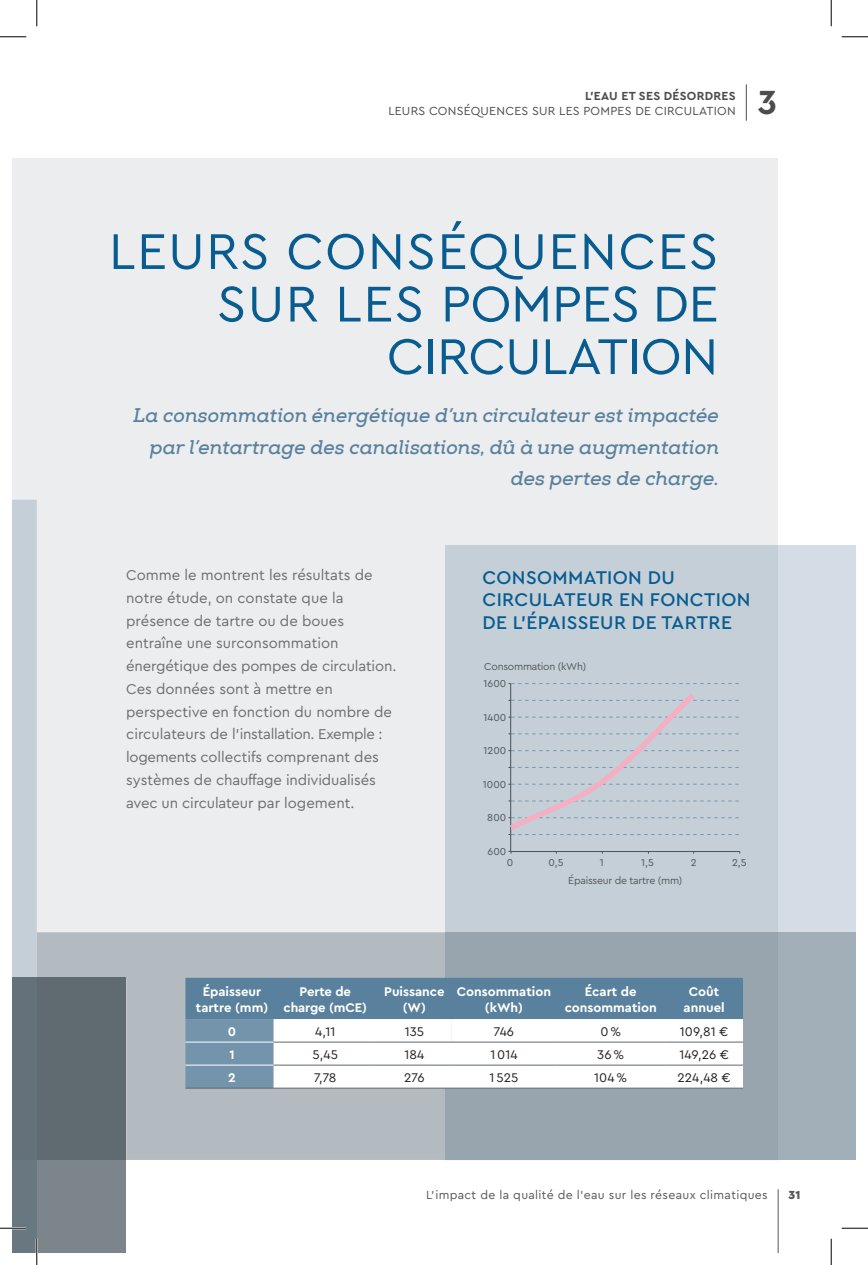
<style>
.page{position:relative;width:868px;height:1265px;background:#fff}
.page>*{position:absolute;margin:0;border:0;box-sizing:border-box;transform-origin:0 0}
.t1{font:52.5px/52.5px "Cera PRO";letter-spacing:.025em;color:#085c8f;text-align:right}
.t2{font:700 35px "Cera Stencil PRO";color:#4b4c4d}
.t3{font:italic 700 19.25px/31.5px "Nexa Slab";color:#59819d;text-align:right}
.t4{font:500 19.25px/22.8px "Cera PRO";letter-spacing:.02em;color:#085c8f}
.t5{font:14.88px/22.8px "Cera PRO";color:#6c6d70}
.t6{font:700 13.12px/15.8px "Cera PRO";color:#fff;text-align:center}
.t7{font:13.12px "Cera PRO";color:#231f20}
.t8{font:12.25px "Cera PRO";letter-spacing:.025em;color:#57585a}
.t9{font:12.25px "Cera PRO";letter-spacing:.02em;color:#4b4c4d}
.t10{font:700 12.25px "Cera PRO";letter-spacing:.02em;color:#4b4c4d}
.t11{font:900 12.25px "Cera PRO";color:#57585a}
.t12{font:10.5px "Cera PRO";letter-spacing:-.025em;color:#57585a}
.t13{font:10.5px "Cera PRO";color:#4f5356}
</style>
<div class="page">
<hr style="left:777px;top:1188px;width:1px;height:64px;background:#57585a">
<div style="left:12px;top:158px;width:765px;height:1001px;background:#ebedef"></div>
<div style="left:37px;top:932px;width:408px;height:227px;background:#b3bac0"></div>
<div style="left:12px;top:499px;width:25px;height:478px;background:#c4cfd8"></div>
<div style="left:777px;top:545px;width:78px;height:387px;background:#d4dce5"></div>
<div style="left:445px;top:545px;width:332px;height:387px;background:#c4cfd8"></div>
<div style="left:777px;top:932px;width:78px;height:227px;background:#a2aeb8"></div>
<div style="left:445px;top:932px;width:332px;height:227px;background:#98a5af"></div>
<div style="left:37px;top:1159px;width:89px;height:93px;background:#7c858b"></div>
<div style="left:37px;top:977px;width:89px;height:182px;background:#5f6b71"></div>
<div style="left:12px;top:1159px;width:25px;height:93px;background:#697780"></div>
<div style="left:12px;top:977px;width:25px;height:182px;background:#64717a"></div>
<hr style="left:745px;top:84px;width:1px;height:37px;background:#4b4c4d">
<hr style="left:510px;top:683px;width:1px;height:168px;background:#4f5356">
<hr style="left:510px;top:850px;width:229px;height:1px;background:#4f5356">
<svg style="left:508px;top:683px;width:231px;height:151px"></svg>
<svg style="left:185px;top:977px;width:557px;height:110px;background:#b0c2cf"></svg>
<hr style="left:185px;top:1041px;width:88px;height:1px;background:#fff">
<hr style="left:185px;top:1064px;width:88px;height:1px;background:#fff">
<hr style="left:273px;top:1041px;width:99px;height:1px;background:#5f696f">
<hr style="left:372px;top:1041px;width:79px;height:1px;background:#5f696f">
<hr style="left:451px;top:1041px;width:105px;height:1px;background:#5f696f">
<hr style="left:556px;top:1041px;width:109px;height:1px;background:#5f696f">
<hr style="left:665px;top:1041px;width:77px;height:1px;background:#5f696f">
<hr style="left:185px;top:1087px;width:88px;height:1px;background:#5f696f">
<hr style="left:273px;top:1064px;width:99px;height:1px;background:#5f696f">
<hr style="left:372px;top:1064px;width:79px;height:1px;background:#5f696f">
<hr style="left:273px;top:1087px;width:99px;height:1px;background:#5f696f">
<hr style="left:372px;top:1087px;width:79px;height:1px;background:#5f696f">
<hr style="left:451px;top:1064px;width:105px;height:1px;background:#5f696f">
<hr style="left:556px;top:1064px;width:109px;height:1px;background:#5f696f">
<hr style="left:665px;top:1064px;width:77px;height:1px;background:#5f696f">
<hr style="left:451px;top:1087px;width:105px;height:1px;background:#5f696f">
<hr style="left:556px;top:1087px;width:109px;height:1px;background:#5f696f">
<hr style="left:665px;top:1087px;width:77px;height:1px;background:#5f696f">
<hr style="left:0;top:1226px;width:26px;height:2px;background:#fff">
<hr style="left:36px;top:1238px;width:2px;height:26px;background:#fff">
<svg style="left:0;top:36px;width:26px;height:1px"></svg>
<svg style="left:841px;top:36px;width:26px;height:1px"></svg>
<svg style="left:0;top:1227px;width:26px;height:1px"></svg>
<svg style="left:841px;top:1227px;width:26px;height:1px"></svg>
<svg style="left:36px;top:0;width:1px;height:26px"></svg>
<svg style="left:36px;top:1238px;width:1px;height:26px"></svg>
<svg style="left:830px;top:0;width:1px;height:26px"></svg>
<svg style="left:830px;top:1238px;width:1px;height:26px"></svg>
<p class="t10" style="left:584px;top:87px;width:152px">L’EAU ET SES DÉSORDRES</p>
<p class="t9" style="left:388px;top:102px;width:349px">LEURS CONSÉQUENCES SUR LES POMPES DE CIRCULATION</p>
<h2 class="t2" style="left:757px;top:79px;width:21px">3</h2>
<h1 class="t1" style="left:109px;top:223px;width:610px">LEURS CONSÉQUENCES<br>SUR LES POMPES DE<br>CIRCULATION</h1>
<p class="t3" style="left:133px;top:400px;width:587px">La consommation énergétique d’un circulateur est impactée par l’entartrage des canalisations, dû à une augmentation des pertes de charge.</p>
<p class="t5" style="left:126px;top:563px;width:271px">Comme le montrent les résultats de notre étude, on constate que la présence de tartre ou de boues entraîne une surconsommation énergétique des pompes de circulation.<br>Ces données sont à mettre en perspective en fonction du nombre de circulateurs de l’installation. Exemple : logements collectifs comprenant des systèmes de chauffage individualisés avec un circulateur par logement.</p>
<p class="t4" style="left:482px;top:564px;width:269px">CONSOMMATION DU<br>CIRCULATEUR EN FONCTION<br>DE L’ÉPAISSEUR DE TARTRE</p>
<p class="t13" style="left:487px;top:844px;width:20px">600</p>
<p class="t12" style="left:484px;top:659px;width:103px">Consommation (kWh)</p>
<p class="t13" style="left:483px;top:676px;width:24px">1600</p>
<p class="t13" style="left:483px;top:710px;width:24px">1400</p>
<p class="t13" style="left:483px;top:743px;width:24px">1200</p>
<p class="t13" style="left:482px;top:777px;width:25px">1000</p>
<p class="t13" style="left:487px;top:810px;width:20px">800</p>
<p class="t13" style="left:506px;top:855px;width:8px">0</p>
<p class="t13" style="left:548px;top:855px;width:17px">0,5</p>
<p class="t13" style="left:599px;top:855px;width:5px">1</p>
<p class="t13" style="left:641px;top:855px;width:14px">1,5</p>
<p class="t13" style="left:690px;top:855px;width:7px">2</p>
<p class="t13" style="left:731px;top:855px;width:16px">2,5</p>
<p class="t12" style="left:568px;top:873px;width:116px">Épaisseur de tartre (mm)</p>
<p class="t6" style="left:196px;top:982px;width:74px">Épaisseur tartre (mm)</p>
<p class="t6" style="left:283px;top:982px;width:85px">Perte de charge (mCE)</p>
<p class="t6" style="left:384px;top:982px;width:62px">Puissance (W)</p>
<p class="t6" style="left:456px;top:982px;width:96px">Consommation (kWh)</p>
<p class="t6" style="left:564px;top:982px;width:93px">Écart de consommation</p>
<p class="t6" style="left:683px;top:982px;width:43px">Coût annuel</p>
<p class="t6" style="left:228px;top:1022px;width:10px">0</p>
<p class="t7" style="left:315px;top:1022px;width:22px">4,11</p>
<p class="t7" style="left:404px;top:1022px;width:21px">135</p>
<p class="t7" style="left:493px;top:1022px;width:22px">746</p>
<p class="t7" style="left:600px;top:1022px;width:22px">0 %</p>
<p class="t7" style="left:679px;top:1022px;width:50px">109,81 €</p>
<p class="t6" style="left:229px;top:1045px;width:7px">1</p>
<p class="t7" style="left:312px;top:1045px;width:27px">5,45</p>
<p class="t7" style="left:404px;top:1045px;width:21px">184</p>
<p class="t7" style="left:490px;top:1045px;width:29px">1 014</p>
<p class="t7" style="left:597px;top:1045px;width:28px">36 %</p>
<p class="t7" style="left:679px;top:1045px;width:51px">149,26 €</p>
<p class="t6" style="left:228px;top:1068px;width:9px">2</p>
<p class="t7" style="left:314px;top:1068px;width:24px">7,78</p>
<p class="t7" style="left:404px;top:1068px;width:22px">276</p>
<p class="t7" style="left:489px;top:1068px;width:30px">1 525</p>
<p class="t7" style="left:594px;top:1068px;width:34px">104 %</p>
<p class="t7" style="left:677px;top:1068px;width:55px">224,48 €</p>
<p class="t8" style="left:426px;top:1186px;width:343px">L’impact de la qualité de l’eau sur les réseaux climatiques</p>
<p class="t11" style="left:788px;top:1186px;width:13px">31</p>
</div>
